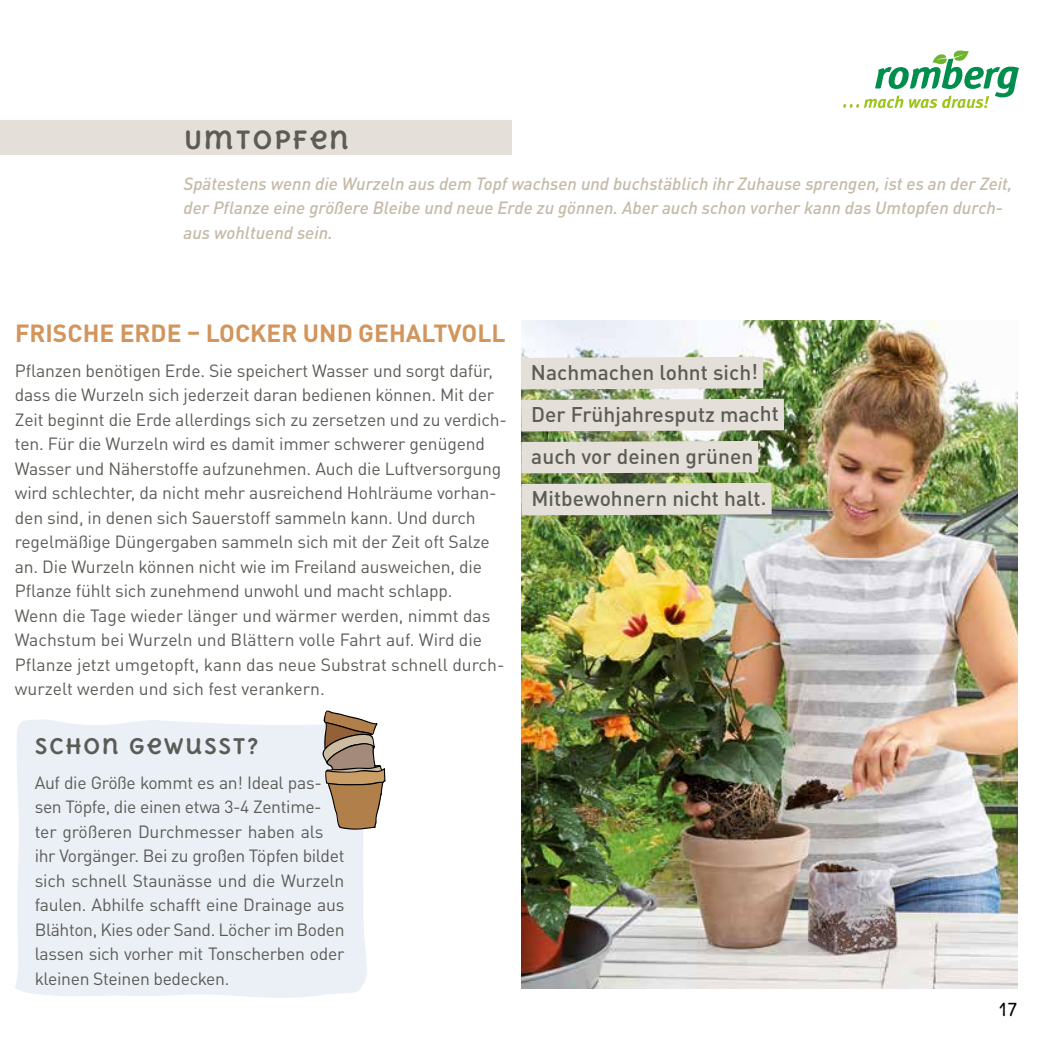
<style>
.page{position:relative;width:1042px;height:1042px;background:#fff}
.page>*{position:absolute;margin:0;border:0;box-sizing:border-box;transform-origin:0 0}
.t1{font:700 24.5px "DIN Pro";color:#d2955c}
.t2{font:700 24.5px "Delius Unicase";letter-spacing:.075em;color:#5c5c57}
.t3{font:500 21px/42px "DIN Pro";letter-spacing:-.005em;color:#5c5c57}
.t4{font:700 21px "Delius Unicase";letter-spacing:.075em;color:#5c5c57}
.t5{font:17.5px/24.5px "DIN Pro";letter-spacing:-.01em;color:#5c5c57}
.t6{font:italic 500 17.5px/24.5px "DIN Pro";color:#c4baa8}
.t7{font:17.5px "Delius Unicase";color:#000}
</style>
<div class="page">
<svg style="left:843px;top:50px;width:176px;height:58px"></svg>
<div style="left:0;top:120px;width:511px;height:35px;background:#e4dfd8"></div>
<div style="left:15px;top:719px;width:352px;height:279px;background:#ebf0f7"></div>
<img style="left:521px;top:320px;width:496px;height:668px">
<svg style="left:322px;top:710px;width:63px;height:120px"></svg>
<img style="left:521px;top:341px;width:294px;height:190px">
<h1 class="t2" style="left:184px;top:124px;width:167px">UMTOPFEN</h1>
<p class="t6" style="left:184px;top:170px;width:830px">Spätestens wenn die Wurzeln aus dem Topf wachsen und buchstäblich ihr Zuhause sprengen, ist es an der Zeit, der Pflanze eine größere Bleibe und neue Erde zu gönnen. Aber auch schon vorher kann das Umtopfen durch&shy;aus wohltuend sein.</p>
<h1 class="t1" style="left:15px;top:314px;width:492px">FRISCHE ERDE – LOCKER UND GEHALTVOLL</h1>
<p class="t5" style="left:15px;top:357px;width:494px">Pflanzen benötigen Erde. Sie speichert Wasser und sorgt dafür, dass die Wurzeln sich jederzeit daran bedienen können. Mit der Zeit beginnt die Erde allerdings sich zu zersetzen und zu verdich&shy;ten. Für die Wurzeln wird es damit immer schwerer genügend Wasser und Näherstoffe aufzunehmen. Auch die Luftversorgung wird schlechter, da nicht mehr ausreichend Hohlräume vorhan&shy;den sind, in denen sich Sauerstoff sammeln kann. Und durch regelmäßige Düngergaben sammeln sich mit der Zeit oft Salze an. Die Wurzeln können nicht wie im Freiland ausweichen, die Pflanze fühlt sich zunehmend unwohl und macht schlapp.<br>Wenn die Tage wieder länger und wärmer werden, nimmt das Wachstum bei Wurzeln und Blättern volle Fahrt auf. Wird die Pflanze jetzt umgetopft, kann das neue Substrat schnell durch&shy;wurzelt werden und sich fest verankern.</p>
<p class="t4" style="left:35px;top:732px;width:225px">SCHON GEWUSST?</p>
<p class="t5" style="left:35px;top:769px;width:311px">Auf die Größe kommt es an! Ideal pas&shy;sen Töpfe, die einen etwa 3-4 Zentime&shy;ter größeren Durchmesser haben als ihr Vorgänger. Bei zu großen Töpfen bildet sich schnell Staunässe und die Wurzeln faulen. Abhilfe schafft eine Drainage aus Blähton, Kies oder Sand. Löcher im Boden lassen sich vorher mit Tonscherben oder kleinen Steinen bedecken.</p>
<p class="t3" style="left:531px;top:350px;width:250px">Nachmachen lohnt sich!<br>Der Frühjahresputz macht auch vor deinen grünen<br>Mitbewohnern nicht halt.</p>
<p class="t7" style="left:999px;top:998px;width:19px">17</p>
</div>
